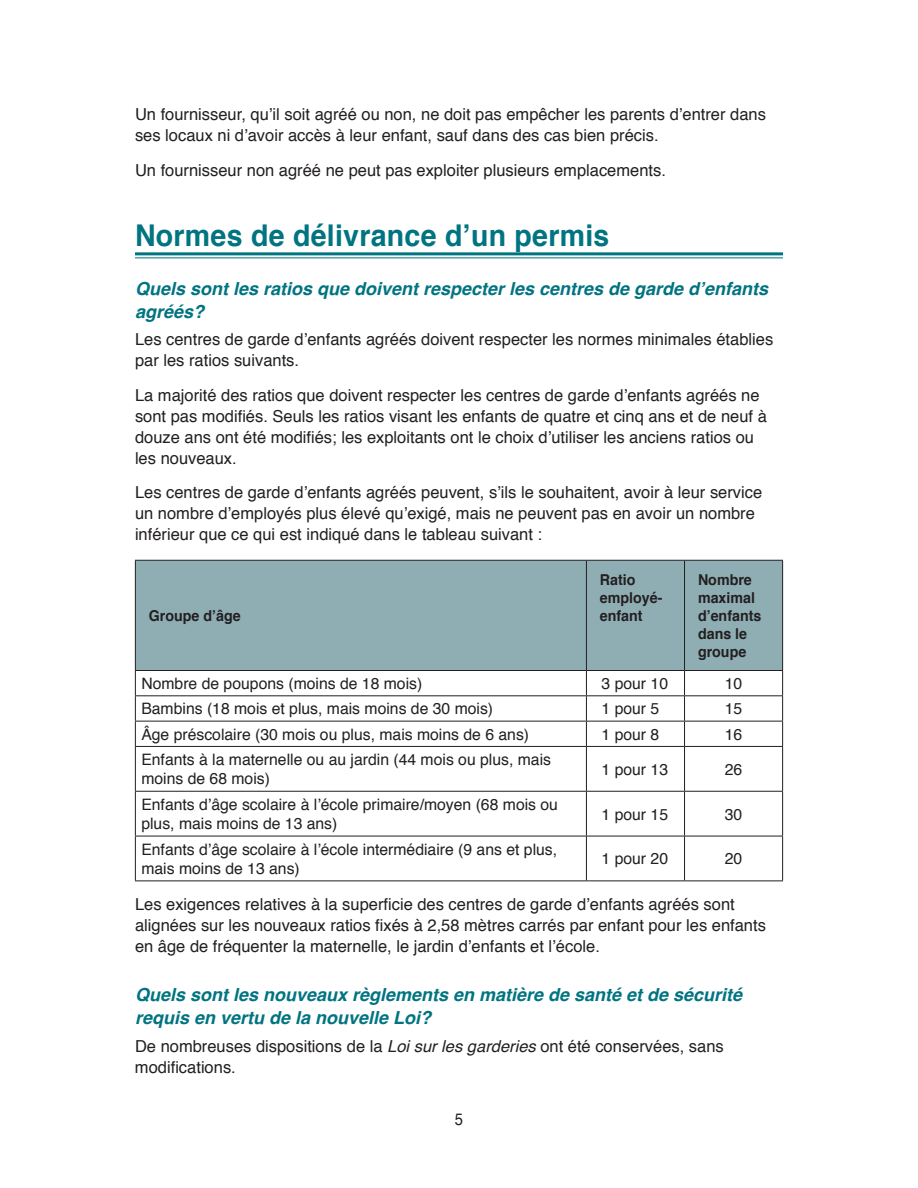
<style>
.page{position:relative;width:918px;height:1188px;background:#fff}
.page>*{position:absolute;margin:0;border:0;box-sizing:border-box;transform-origin:0 0}
.t1{font:700 30px "Helvetica";letter-spacing:.01em;color:#007481;scale:.95 1}
.t2{font:italic 700 18px/22.5px "Helvetica";color:#007481}
.t3{font:16.5px/21px "Helvetica";color:#231f20}
.t4{font:16.5px "Helvetica";color:#231f20;scale:.9 1}
.table_text{font:15.75px/19.5px "Helvetica";color:#231f20}
.t5{font:700 15px "Helvetica";color:#231f20;scale:.95 1}
.s1{font-style:italic}
</style>
<div class="page">
<hr style="left:135px;top:252px;width:648px;height:3px;background:#007481">
<hr style="left:135px;top:257px;width:648px;height:1px;background:#007481">
<div style="left:136px;top:561px;width:646px;height:109px;background:#8eaeb4"></div>
<hr style="left:135px;top:560px;width:451px;height:1px;background:#231f20">
<hr style="left:135px;top:561px;width:1px;height:109px;background:#231f20">
<hr style="left:586px;top:560px;width:99px;height:1px;background:#231f20">
<hr style="left:586px;top:561px;width:1px;height:109px;background:#231f20">
<hr style="left:685px;top:560px;width:98px;height:1px;background:#231f20">
<hr style="left:684px;top:561px;width:1px;height:109px;background:#231f20">
<hr style="left:782px;top:561px;width:1px;height:109px;background:#231f20">
<hr style="left:135px;top:670px;width:451px;height:1px;background:#231f20">
<hr style="left:586px;top:670px;width:99px;height:1px;background:#231f20">
<hr style="left:685px;top:670px;width:98px;height:1px;background:#231f20">
<hr style="left:135px;top:695px;width:451px;height:1px;background:#231f20">
<hr style="left:586px;top:695px;width:99px;height:1px;background:#231f20">
<hr style="left:685px;top:695px;width:98px;height:1px;background:#231f20">
<hr style="left:135px;top:721px;width:451px;height:1px;background:#231f20">
<svg style="left:135px;top:671px;width:1px;height:75px"></svg>
<hr style="left:586px;top:721px;width:99px;height:1px;background:#231f20">
<svg style="left:586px;top:671px;width:1px;height:75px"></svg>
<hr style="left:685px;top:721px;width:98px;height:1px;background:#231f20">
<svg style="left:684px;top:671px;width:1px;height:75px"></svg>
<svg style="left:782px;top:671px;width:1px;height:75px"></svg>
<hr style="left:135px;top:746px;width:451px;height:1px;background:#231f20">
<hr style="left:135px;top:747px;width:1px;height:44px;background:#231f20">
<hr style="left:586px;top:746px;width:99px;height:1px;background:#231f20">
<hr style="left:586px;top:747px;width:1px;height:44px;background:#231f20">
<hr style="left:685px;top:746px;width:98px;height:1px;background:#231f20">
<hr style="left:684px;top:747px;width:1px;height:44px;background:#231f20">
<hr style="left:782px;top:747px;width:1px;height:44px;background:#231f20">
<hr style="left:135px;top:791px;width:451px;height:1px;background:#231f20">
<hr style="left:135px;top:792px;width:1px;height:44px;background:#231f20">
<hr style="left:586px;top:791px;width:99px;height:1px;background:#231f20">
<hr style="left:586px;top:792px;width:1px;height:44px;background:#231f20">
<hr style="left:685px;top:791px;width:98px;height:1px;background:#231f20">
<hr style="left:684px;top:792px;width:1px;height:44px;background:#231f20">
<hr style="left:782px;top:792px;width:1px;height:44px;background:#231f20">
<hr style="left:135px;top:836px;width:451px;height:1px;background:#231f20">
<hr style="left:135px;top:836px;width:1px;height:44px;background:#231f20">
<hr style="left:586px;top:836px;width:99px;height:1px;background:#231f20">
<hr style="left:586px;top:836px;width:1px;height:44px;background:#231f20">
<hr style="left:685px;top:836px;width:98px;height:1px;background:#231f20">
<hr style="left:684px;top:836px;width:1px;height:44px;background:#231f20">
<hr style="left:782px;top:836px;width:1px;height:44px;background:#231f20">
<hr style="left:135px;top:880px;width:451px;height:1px;background:#231f20">
<hr style="left:586px;top:880px;width:99px;height:1px;background:#231f20">
<hr style="left:685px;top:880px;width:98px;height:1px;background:#231f20">
<p class="t3" style="left:135px;top:105px;width:632px">Un fournisseur, qu’il soit agréé ou non, ne doit pas empêcher les parents d’entrer dans ses locaux ni d’avoir accès à leur enfant, sauf dans des cas bien précis.</p>
<p class="t3" style="left:135px;top:160px;width:532px">Un fournisseur non agréé ne peut pas exploiter plusieurs emplacements.</p>
<h1 class="t1" style="left:135px;top:211px;width:501px">Normes de délivrance d’un permis</h1>
<h2 class="t2" style="left:135px;top:278px;width:635px">Quels sont les ratios que doivent respecter les centres de garde d’enfants agréés?</h2>
<p class="t3" style="left:135px;top:330px;width:640px">Les centres de garde d’enfants agréés doivent respecter les normes minimales établies par les ratios suivants.</p>
<p class="t3" style="left:135px;top:385px;width:633px">La majorité des ratios que doivent respecter les centres de garde d’enfants agréés ne sont pas modifiés. Seuls les ratios visant les enfants de quatre et cinq ans et de neuf à douze ans ont été modifiés; les exploitants ont le choix d’utiliser les anciens ratios ou les nouveaux.</p>
<p class="t3" style="left:135px;top:483px;width:629px">Les centres de garde d’enfants agréés peuvent, s’ils le souhaitent, avoir à leur service un nombre d’employés plus élevé qu’exigé, mais ne peuvent pas en avoir un nombre inférieur que ce qui est indiqué dans le tableau suivant :</p>
<p class="t5" style="left:149px;top:604px;width:98px">Groupe d’âge</p>
<p class="t5" style="left:600px;top:568px;width:39px">Ratio</p>
<p class="t5" style="left:600px;top:586px;width:67px">employé-</p>
<p class="t5" style="left:600px;top:604px;width:46px">enfant</p>
<p class="t5" style="left:698px;top:568px;width:58px">Nombre</p>
<p class="t5" style="left:698px;top:586px;width:62px">maximal</p>
<p class="t5" style="left:698px;top:604px;width:68px">d’enfants</p>
<p class="t5" style="left:698px;top:622px;width:53px">dans le</p>
<p class="t5" style="left:698px;top:640px;width:52px">groupe</p>
<p class="table_text" style="left:141px;top:674px;width:282px">Nombre de poupons (moins de 18 mois)</p>
<p class="table_text" style="left:602px;top:674px;width:68px">3 pour 10</p>
<p class="table_text" style="left:725px;top:674px;width:19px">10</p>
<p class="table_text" style="left:141px;top:700px;width:353px">Bambins (18 mois et plus, mais moins de 30 mois)</p>
<p class="table_text" style="left:602px;top:700px;width:59px">1 pour 5</p>
<p class="table_text" style="left:725px;top:700px;width:19px">15</p>
<p class="table_text" style="left:141px;top:725px;width:389px">Âge préscolaire (30 mois ou plus, mais moins de 6 ans)</p>
<p class="table_text" style="left:602px;top:725px;width:59px">1 pour 8</p>
<p class="table_text" style="left:725px;top:725px;width:19px">16</p>
<p class="table_text" style="left:141px;top:750px;width:411px">Enfants à la maternelle ou au jardin (44 mois ou plus, mais moins de 68 mois)</p>
<p class="table_text" style="left:602px;top:760px;width:68px">1 pour 13</p>
<p class="table_text" style="left:725px;top:760px;width:19px">26</p>
<p class="table_text" style="left:141px;top:795px;width:418px">Enfants d’âge scolaire à l’école primaire/moyen (68 mois ou plus, mais moins de 13 ans)</p>
<p class="table_text" style="left:602px;top:805px;width:68px">1 pour 15</p>
<p class="table_text" style="left:725px;top:805px;width:19px">30</p>
<p class="table_text" style="left:141px;top:840px;width:417px">Enfants d’âge scolaire à l’école intermédiaire (9 ans et plus, mais moins de 13 ans)</p>
<p class="table_text" style="left:602px;top:850px;width:68px">1 pour 20</p>
<p class="table_text" style="left:725px;top:850px;width:19px">20</p>
<p class="t3" style="left:135px;top:894px;width:632px">Les exigences relatives à la superficie des centres de garde d’enfants agréés sont alignées sur les nouveaux ratios fixés à 2,58 mètres carrés par enfant pour les enfants en âge de fréquenter la maternelle, le jardin d’enfants et l’école.</p>
<h2 class="t2" style="left:135px;top:984px;width:609px">Quels sont les nouveaux règlements en matière de santé et de sécurité requis en vertu de la nouvelle Loi?</h2>
<p class="t3" style="left:135px;top:1036px;width:590px">De nombreuses dispositions de la <span class="s1">Loi sur les garderies</span> ont été conservées, sans modifications.</p>
<p class="t4" style="left:455px;top:1106px;width:11px">5</p>
</div>
